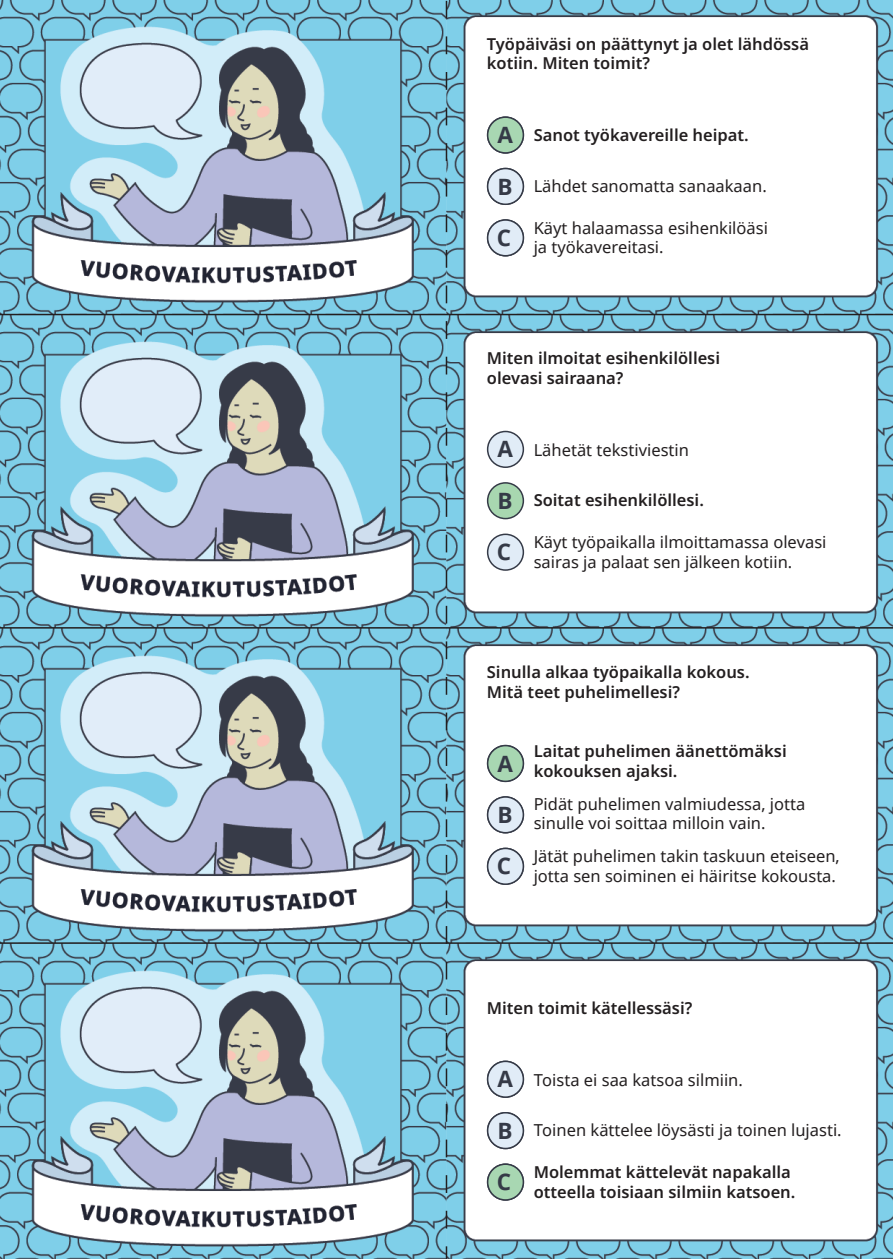
<style>
.page{position:relative;width:893px;height:1259px;background:#fff}
.page>*{position:absolute;margin:0;border:0;box-sizing:border-box;transform-origin:0 0}
.t1{font:700 22.5px "Noto Sans";color:#353a47}
.t2{font:16.5px/19.8px "Noto Sans";color:#231f20}
.t3{font:600 16.5px/19.8px "Noto Sans";color:#231f20}
</style>
<div class="page">
<img style="left:0;top:0;width:446px;height:1258px">
<img style="left:446px;top:0;width:447px;height:627px">
<img style="left:447px;top:628px;width:446px;height:630px">
<hr style="left:0;top:314px;width:893px;height:1px;background:#231f20">
<hr style="left:0;top:627px;width:893px;height:1px;background:#231f20">
<hr style="left:0;top:942px;width:893px;height:2px;background:#231f20">
<svg style="left:446px;top:1px;width:1px;height:1258px"></svg>
<div style="left:488px;top:431px;width:35px;height:36px;background:#e1ecf7;border-radius:50%"></div>
<div style="left:487px;top:431px;width:37px;height:37px;border:2px solid #353a47;border-radius:50%"></div>
<div style="left:488px;top:483px;width:35px;height:35px;background:#a8d7b0;border-radius:50%"></div>
<div style="left:487px;top:482px;width:37px;height:37px;border:2px solid #353a47;border-radius:50%"></div>
<div style="left:488px;top:534px;width:35px;height:36px;background:#e1ecf7;border-radius:50%"></div>
<div style="left:487px;top:533px;width:37px;height:38px;border:2px solid #353a47;border-radius:50%"></div>
<div style="left:488px;top:745px;width:35px;height:36px;background:#a8d7b2;border-radius:50%"></div>
<div style="left:487px;top:745px;width:37px;height:37px;border:2px solid #353a47;border-radius:50%"></div>
<div style="left:488px;top:797px;width:35px;height:35px;background:#e1ecf7;border-radius:50%"></div>
<div style="left:487px;top:796px;width:37px;height:37px;border:2px solid #353a47;border-radius:50%"></div>
<div style="left:488px;top:848px;width:35px;height:36px;background:#e1ecf7;border-radius:50%"></div>
<div style="left:487px;top:847px;width:37px;height:38px;border:2px solid #353a47;border-radius:50%"></div>
<div style="left:488px;top:117px;width:35px;height:36px;background:#a8d7b2;border-radius:50%"></div>
<div style="left:487px;top:116px;width:37px;height:38px;border:2px solid #353a47;border-radius:50%"></div>
<div style="left:488px;top:168px;width:35px;height:36px;background:#e1ecf7;border-radius:50%"></div>
<div style="left:487px;top:168px;width:37px;height:37px;border:2px solid #353a47;border-radius:50%"></div>
<div style="left:488px;top:220px;width:35px;height:36px;background:#e1ecf7;border-radius:50%"></div>
<div style="left:487px;top:219px;width:37px;height:37px;border:2px solid #353a47;border-radius:50%"></div>
<div style="left:488px;top:1061px;width:35px;height:36px;background:#e1ecf7;border-radius:50%"></div>
<div style="left:487px;top:1060px;width:37px;height:38px;border:2px solid #353a47;border-radius:50%"></div>
<div style="left:488px;top:1112px;width:35px;height:36px;background:#e1ecf7;border-radius:50%"></div>
<div style="left:487px;top:1112px;width:37px;height:37px;border:2px solid #353a47;border-radius:50%"></div>
<div style="left:488px;top:1164px;width:35px;height:36px;background:#a8d7b2;border-radius:50%"></div>
<div style="left:487px;top:1163px;width:37px;height:37px;border:2px solid #353a47;border-radius:50%"></div>
<p class="t3" style="left:487px;top:34px;width:324px">Työpäiväsi on päättynyt ja olet lähdössä kotiin. Miten toimit?</p>
<h1 class="t1" style="left:497px;top:119px;width:17px">A</h1>
<h1 class="t1" style="left:498px;top:170px;width:17px">B</h1>
<h1 class="t1" style="left:497px;top:222px;width:16px">C</h1>
<p class="t3" style="left:534px;top:126px;width:217px">Sanot työkavereille heipat.</p>
<p class="t2" style="left:534px;top:177px;width:235px">Lähdet sanomatta sanaakaan.</p>
<p class="t2" style="left:534px;top:218px;width:236px">Käyt halaamassa esihenkilöäsi ja työkavereitasi.</p>
<p class="t3" style="left:487px;top:348px;width:235px">Miten ilmoitat esihenkilöllesi olevasi sairaana?</p>
<h1 class="t1" style="left:497px;top:433px;width:17px">A</h1>
<h1 class="t1" style="left:498px;top:485px;width:17px">B</h1>
<h1 class="t1" style="left:497px;top:536px;width:16px">C</h1>
<p class="t2" style="left:534px;top:440px;width:157px">Lähetät tekstiviestin</p>
<p class="t3" style="left:534px;top:491px;width:172px">Soitat esihenkilöllesi.</p>
<p class="t2" style="left:534px;top:532px;width:294px">Käyt työpaikalla ilmoittamassa olevasi sairas ja palaat sen jälkeen kotiin.</p>
<p class="t3" style="left:487px;top:662px;width:264px">Sinulla alkaa työpaikalla kokous.<br>Mitä teet puhelimellesi?</p>
<h1 class="t1" style="left:497px;top:747px;width:17px">A</h1>
<h1 class="t1" style="left:498px;top:799px;width:17px">B</h1>
<h1 class="t1" style="left:497px;top:850px;width:16px">C</h1>
<p class="t3" style="left:534px;top:742px;width:255px">Laitat puhelimen äänettömäksi kokouksen ajaksi.</p>
<p class="t2" style="left:534px;top:794px;width:273px">Pidät puhelimen valmiudessa, jotta sinulle voi soittaa milloin vain.</p>
<p class="t2" style="left:534px;top:846px;width:308px">Jätät puhelimen takin taskuun eteiseen, jotta sen soiminen ei häiritse kokousta.</p>
<p class="t3" style="left:487px;top:998px;width:207px">Miten toimit kätellessäsi?</p>
<h1 class="t1" style="left:497px;top:1063px;width:17px">A</h1>
<h1 class="t1" style="left:498px;top:1114px;width:17px">B</h1>
<h1 class="t1" style="left:497px;top:1166px;width:16px">C</h1>
<p class="t2" style="left:534px;top:1070px;width:211px">Toista ei saa katsoa silmiin.</p>
<p class="t2" style="left:534px;top:1121px;width:310px">Toinen kättelee löysästi ja toinen lujasti.</p>
<p class="t3" style="left:534px;top:1162px;width:263px">Molemmat kättelevät napakalla otteella toisiaan silmiin katsoen.</p>
</div>
